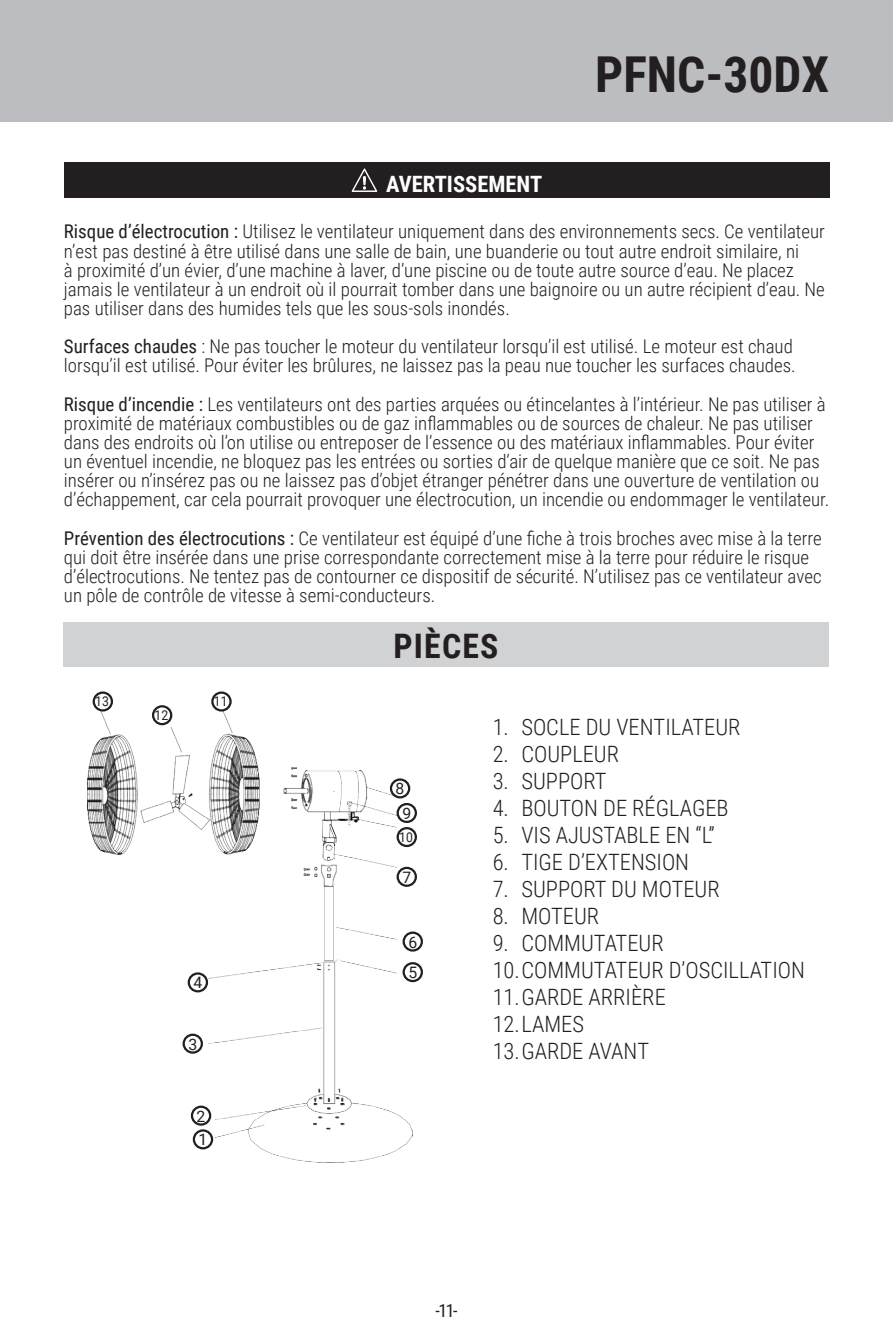
<style>
.page{position:relative;width:893px;height:1340px;background:#fff}
.page>*{position:absolute;margin:0;border:0;box-sizing:border-box;transform-origin:0 0}
.t1{font:700 49.5px "Roboto Condensed";color:#231f20}
.t2{font:700 33.75px "Roboto Condensed";letter-spacing:.035em;color:#231f20}
.t3{font:300 22.5px/27px "Roboto Condensed";color:#231f20}
.t4{font:700 22.5px "Roboto Condensed";color:#fff}
.t5{font:300 18.9px/19.1px "Roboto Condensed";color:#231f20}
.t6{font:18px "Roboto Condensed";color:#231f20}
.t7{font:15.75px "Roboto";color:#231f20}
.t8{font:13.5px "Roboto";color:#231f20;scale:.9 1}
.s1{font-weight:400}
</style>
<div class="page">
<div style="left:0;top:0;width:893px;height:122px;background:#bcbdc0"></div>
<div style="left:64px;top:162px;width:765px;height:36px;background:#231f20"></div>
<svg style="left:352px;top:168px;width:25px;height:24px"></svg>
<div style="left:63px;top:622px;width:766px;height:45px;background:#d1d2d4"></div>
<div style="left:403px;top:962px;width:20px;height:20px;border:2px solid #231f20;border-radius:50%"></div>
<div style="left:403px;top:931px;width:20px;height:20px;border:2px solid #231f20;border-radius:50%"></div>
<div style="left:397px;top:866px;width:20px;height:20px;border:2px solid #231f20;border-radius:50%"></div>
<img style="left:88px;top:711px;width:325px;height:451px">
<div style="left:397px;top:827px;width:20px;height:20px;border:2px solid #231f20;border-radius:50%"></div>
<div style="left:93px;top:691px;width:20px;height:20px;border:2px solid #231f20;border-radius:50%"></div>
<div style="left:152px;top:705px;width:20px;height:20px;border:2px solid #231f20;border-radius:50%"></div>
<div style="left:211px;top:691px;width:21px;height:20px;border:2px solid #231f20;border-radius:50%"></div>
<div style="left:397px;top:803px;width:20px;height:20px;border:2px solid #231f20;border-radius:50%"></div>
<div style="left:390px;top:778px;width:20px;height:20px;border:2px solid #231f20;border-radius:50%"></div>
<p class="t4" style="left:386px;top:168px;width:158px">AVERTISSEMENT</p>
<h1 class="t1" style="left:595px;top:40px;width:235px">PFNC-30DX</h1>
<p class="t5" style="left:64px;top:221px;width:762px"><span class="s1">Risque d’électrocution :</span> Utilisez le ventilateur uniquement dans des environnements secs. Ce ventilateur n’est pas destiné à être utilisé dans une salle de bain, une buanderie ou tout autre endroit similaire, ni<br>à proximité d’un évier, d’une machine à laver, d’une piscine ou de toute autre source d’eau. Ne placez jamais le ventilateur à un endroit où il pourrait tomber dans une baignoire ou un autre récipient d’eau. Ne pas utiliser dans des humides tels que les sous-sols inondés.</p>
<p class="t5" style="left:64px;top:336px;width:733px"><span class="s1">Surfaces chaudes</span> : Ne pas toucher le moteur du ventilateur lorsqu’il est utilisé. Le moteur est chaud lorsqu’il est utilisé. Pour éviter les brûlures, ne laissez pas la peau nue toucher les surfaces chaudes.</p>
<p class="t5" style="left:64px;top:393px;width:767px"><span class="s1">Risque d’incendie :</span> Les ventilateurs ont des parties arquées ou étincelantes à l’intérieur. Ne pas utiliser à proximité de matériaux combustibles ou de gaz inflammables ou de sources de chaleur. Ne pas utiliser dans des endroits où l’on utilise ou entreposer de l’essence ou des matériaux inflammables. Pour éviter un éventuel incendie, ne bloquez pas les entrées ou sorties d’air de quelque manière que ce soit. Ne pas insérer ou n’insérez pas ou ne laissez pas d’objet étranger pénétrer dans une ouverture de ventilation ou d’échappement, car cela pourrait provoquer une électrocution, un incendie ou endommager le ventilateur.</p>
<p class="t5" style="left:64px;top:527px;width:759px"><span class="s1">Prévention des électrocutions :</span> Ce ventilateur est équipé d’une fiche à trois broches avec mise à la terre qui doit être insérée dans une prise correspondante correctement mise à la terre pour réduire le risque d’électrocutions. Ne tentez pas de contourner ce dispositif de sécurité. N’utilisez pas ce ventilateur avec un pôle de contrôle de vitesse à semi-conducteurs.</p>
<p class="t8" style="left:95px;top:692px;width:17px">13</p>
<p class="t8" style="left:155px;top:705px;width:17px">12</p>
<p class="t8" style="left:214px;top:692px;width:17px">11</p>
<p class="t7" style="left:193px;top:971px;width:10px">4</p>
<p class="t7" style="left:188px;top:1033px;width:10px">3</p>
<p class="t7" style="left:197px;top:1105px;width:10px">2</p>
<p class="t7" style="left:199px;top:1128px;width:10px">1</p>
<h2 class="t2" style="left:394px;top:622px;width:106px">PIÈCES</h2>
<p class="t7" style="left:396px;top:777px;width:10px">8</p>
<p class="t7" style="left:402px;top:802px;width:10px">9</p>
<p class="t8" style="left:399px;top:827px;width:17px">10</p>
<p class="t7" style="left:402px;top:866px;width:10px">7</p>
<p class="t7" style="left:408px;top:931px;width:10px">6</p>
<p class="t7" style="left:408px;top:961px;width:10px">5</p>
<p class="t3" style="left:493px;top:712px;width:249px">1. SOCLE DU VENTILATEUR</p>
<p class="t3" style="left:493px;top:739px;width:128px">2. COUPLEUR</p>
<p class="t3" style="left:493px;top:766px;width:115px">3. SUPPORT</p>
<p class="t3" style="left:493px;top:793px;width:237px">4. BOUTON DE RÉGLAGEB</p>
<p class="t3" style="left:493px;top:820px;width:224px">5. VIS AJUSTABLE EN “L”</p>
<p class="t3" style="left:493px;top:847px;width:198px">6. TIGE D’EXTENSION</p>
<p class="t3" style="left:493px;top:874px;width:229px">7. SUPPORT DU MOTEUR</p>
<p class="t3" style="left:493px;top:901px;width:108px">8. MOTEUR</p>
<p class="t3" style="left:493px;top:928px;width:314px">9. COMMUTATEUR<br>10.COMMUTATEUR D’OSCILLATION<br>11.GARDE ARRIÈRE<br>12.LAMES<br>13.GARDE AVANT</p>
<p class="t6" style="left:435px;top:1298px;width:24px">-11-</p>
</div>
